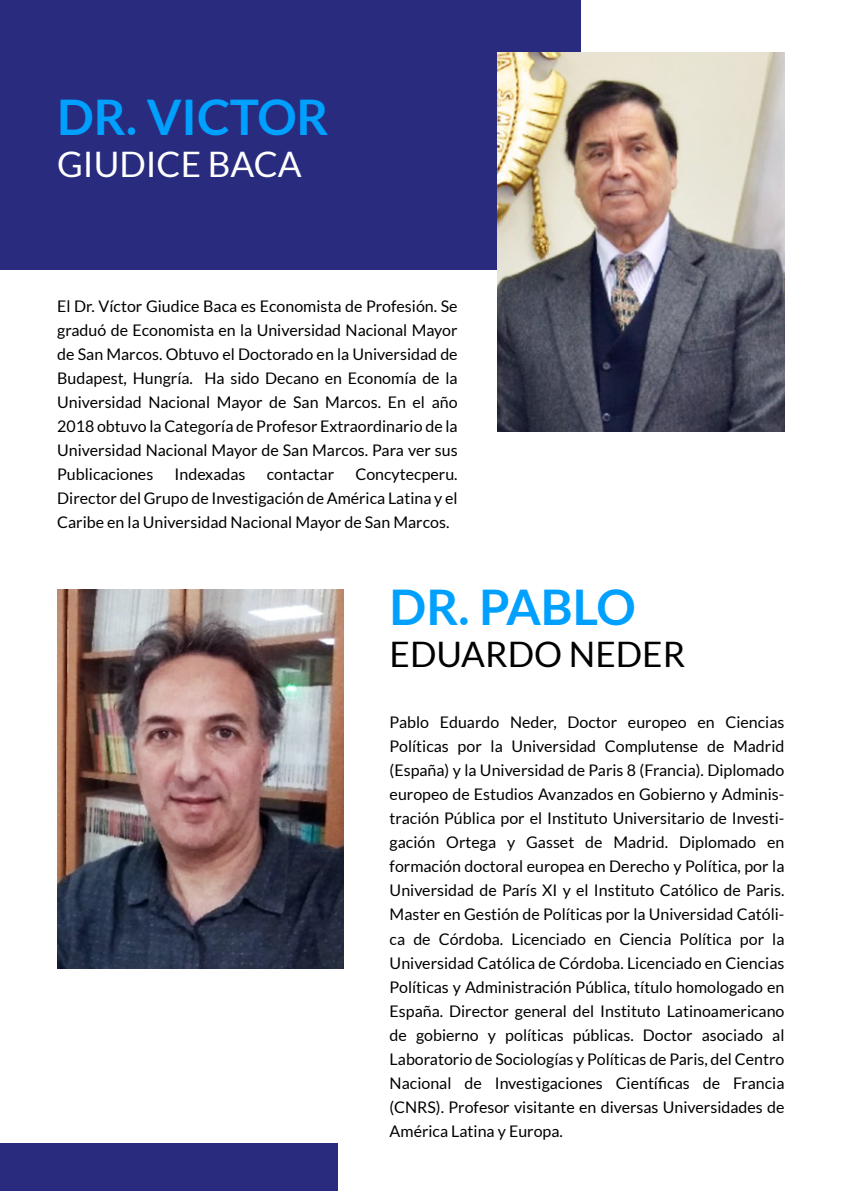
<style>
.page{position:relative;width:842px;height:1191px;background:#fff}
.page>*{position:absolute;margin:0;border:0;box-sizing:border-box;transform-origin:0 0}
.t1{font:700 49.2px "Lato";color:#00a0ff}
.t2{font:35.2px "Lato";color:#000}
.t3{font:35.2px "Lato";color:#fff}
.t4{font:16px/24px "Lato";color:#000;text-align:justify}
</style>
<div class="page">
<div style="left:0;top:0;width:580px;height:269px;background:#292c7e"></div>
<div style="left:0;top:1143px;width:337px;height:48px;background:#292c7e"></div>
<img style="left:498px;top:52px;width:286px;height:379px">
<img style="left:57px;top:589px;width:287px;height:379px">
<h1 class="t1" style="left:57px;top:89px;width:273px">DR. VICTOR</h1>
<h2 class="t3" style="left:57px;top:145px;width:246px">GIUDICE BACA</h2>
<p class="t4" style="left:57px;top:294px;width:402px">El Dr. Víctor Giudice Baca es Economista de Profesión. Se graduó de Economista en la Universidad Nacional Mayor de San Marcos. Obtuvo el Doctorado en la Universidad de Budapest, Hungría. Ha sido Decano en Economía de la Universidad Nacional Mayor de San Marcos. En el año 2018 obtuvo la Categoría de Profesor Extraordinario de la Universidad Nacional Mayor de San Marcos. Para ver sus Publicaciones</p>
<p class="t4" style="left:175px;top:462px;width:72px">Indexadas</p>
<p class="t4" style="left:267px;top:462px;width:69px">contactar</p>
<p class="t4" style="left:57px;top:462px;width:402px;text-indent:298px">Concytecperu.<br>Director del Grupo de Investigación de América Latina y el Caribe en la Universidad Nacional Mayor de San Marcos.</p>
<h1 class="t1" style="left:390px;top:579px;width:248px">DR. PABLO</h1>
<h2 class="t2" style="left:390px;top:634px;width:297px">EDUARDO NEDER</h2>
<p class="t4" style="left:390px;top:710px;width:396px">Pablo Eduardo Neder, Doctor europeo en Ciencias Políticas por la Universidad Complutense de Madrid (España) y la Universidad de Paris 8 (Francia). Diplomado europeo de Estudios Avanzados en Gobierno y Adminis&shy;tración Pública por el Instituto Universitario de Investi&shy;gación Ortega y Gasset de Madrid. Diplomado en formación doctoral europea en Derecho y Política, por la Universidad de París XI y el Instituto Católico de Paris.<br>Master en Gestión de Políticas por la Universidad Católi&shy;ca de Córdoba. Licenciado en Ciencia Política por la Universidad Católica de Córdoba. Licenciado en Ciencias Políticas y Administración Pública, título homologado en España. Director general del Instituto Latinoamericano de gobierno y políticas públicas. Doctor asociado al Laboratorio de Sociologías y Políticas de Paris, del Centro Nacional de Investigaciones Científicas de Francia (CNRS). Profesor visitante en diversas Universidades de América Latina y Europa.</p>
</div>
